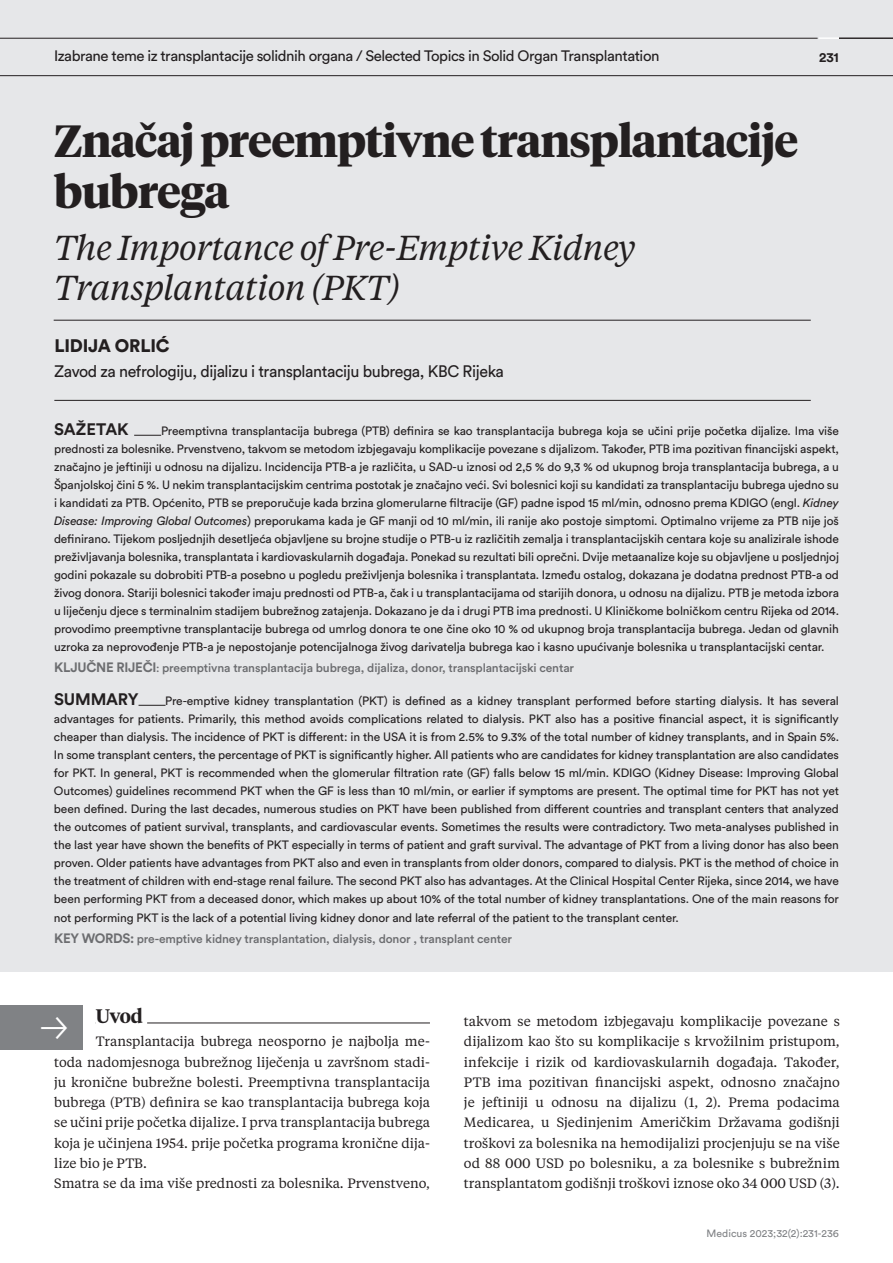
<style>
.page{position:relative;width:893px;height:1263px;background:#fff}
.page>*{position:absolute;margin:0;border:0;box-sizing:border-box;transform-origin:0 0}
.t1{font:700 45px/51px "Tiempos Headline";letter-spacing:-.02em;color:#231f20}
.t2{font:italic 34.5px/40.5px "Tiempos Headline";letter-spacing:-.02em;color:#231f20}
.t3{font:600 19.5px "Tiempos Headline";color:#231f20}
.t4{font:900 18px "Circular Pro";letter-spacing:-.01em;color:#231f20}
.t5{font:16.5px "Circular Pro";letter-spacing:-.025em;color:#231f20}
.t6{font:700 16.5px "Circular Pro";letter-spacing:-.01em;color:#231f20}
.t7{font:15px "Circular Pro";letter-spacing:-.03em;color:#231f20}
.t8{font:13.5px/20.2px "Tiempos Headline";color:#231f20}
.t9{font:700 13.5px "Circular Pro";color:#231f20}
.t10{font:12px/18px "Circular Pro";letter-spacing:-.01em;color:#231f20;text-align:justify}
.t11{font:500 12px "Circular Pro";letter-spacing:-.01em;color:#6c6d70}
.t12{font:10.5px "Circular Pro";color:#808285}
.s1{font-style:italic}
.s2{font-weight:700;font-size:13.5px}
.s3{font-family:"Tiempos Headline";font-weight:400}
</style>
<div class="page">
<div style="left:0;top:0;width:893px;height:972px;background:#e6e7e9"></div>
<div style="left:0;top:1006px;width:83px;height:44px;background:#808285"></div>
<hr style="left:96px;top:1023px;width:334px;height:1px;background:#231f20">
<hr style="left:96px;top:1022px;width:51px;height:3px;background:#fff">
<hr style="left:0;top:75px;width:893px;height:1px;background:#231f20">
<hr style="left:0;top:38px;width:818px;height:1px;background:#231f20">
<hr style="left:839px;top:38px;width:54px;height:1px;background:#231f20">
<svg style="left:819px;top:38px;width:20px;height:1px"></svg>
<hr style="left:54px;top:320px;width:757px;height:1px;background:#231f20">
<hr style="left:54px;top:400px;width:757px;height:1px;background:#231f20">
<svg style="left:134px;top:435px;width:27px;height:1px"></svg>
<svg style="left:139px;top:705px;width:27px;height:1px"></svg>
<p class="t7" style="left:54px;top:46px;width:607px">Izabrane teme iz transplantacije solidnih organa / Selected Topics in Solid Organ Transplantation</p>
<p class="t9" style="left:819px;top:47px;width:21px">231</p>
<h1 class="t1" style="left:54px;top:114px;width:746px">Značaj preemptivne transplantacije bubrega</h1>
<h2 class="t2" style="left:54px;top:226px;width:583px">The Importance of Pre-Emptive Kidney<br>Transplantation (PKT)</h2>
<h3 class="t4" style="left:54px;top:333px;width:117px">LIDIJA ORLIĆ</h3>
<h3 class="t5" style="left:54px;top:360px;width:451px">Zavod za nefrologiju, dijalizu i transplantaciju bubrega, KBC Rijeka</h3>
<h3 class="t6" style="left:54px;top:418px;width:76px">SAŽETAK</h3>
<p class="t10" style="left:54px;top:422px;width:787px;text-indent:107px">Preemptivna transplantacija bubrega (PTB) definira se kao transplantacija bubrega koja se učini prije početka dijalize. Ima više prednosti za bolesnike. Prvenstveno, takvom se metodom izbjegavaju komplikacije povezane s dijalizom. Također, PTB ima pozitivan financijski aspekt, značajno je jeftiniji u odnosu na dijalizu. Incidencija PTB-a je različita, u SAD-u iznosi od 2,5 % do 9,3 % od ukupnog broja transplantacija bubrega, a u Španjolskoj čini 5 %. U nekim transplantacijskim centrima postotak je značajno veći. Svi bolesnici koji su kandidati za transplantaciju bubrega ujedno su i kandidati za PTB. Općenito, PTB se preporučuje kada brzina glomerularne filtracije (GF) padne ispod 15 ml/min, odnosno prema KDIGO (engl. <span class="s1">Kidney Disease: Improving Global Outcomes</span>) preporukama kada je GF manji od 10 ml/min, ili ranije ako postoje simptomi. Optimalno vrijeme za PTB nije još definirano. Tijekom posljednjih desetljeća objavljene su brojne studije o PTB-u iz različitih zemalja i transplantacijskih centara koje su analizirale ishode preživljavanja bolesnika, transplantata i kardiovaskularnih događaja. Ponekad su rezultati bili oprečni. Dvije metaanalize koje su objavljene u posljednjoj godini pokazale su dobrobiti PTB-a posebno u pogledu preživljenja bolesnika i transplantata. Između ostalog, dokazana je dodatna prednost PTB-a od živog donora. Stariji bolesnici također imaju prednosti od PTB-a, čak i u transplantacijama od starijih donora, u odnosu na dijalizu. PTB je metoda izbora u liječenju djece s terminalnim stadijem bubrežnog zatajenja. Dokazano je da i drugi PTB ima prednosti. U Kliničkome bolničkom centru Rijeka od 2014. provodimo preemptivne transplantacije bubrega od umrlog donora te one čine oko 10 % od ukupnog broja transplantacija bubrega. Jedan od glavnih uzroka za neprovođenje PTB-a je nepostojanje potencijalnoga živog darivatelja bubrega kao i kasno upućivanje bolesnika u transplantacijski centar.</p>
<p class="t11" style="left:54px;top:660px;width:522px"><span class="s2">KLJUČNE RIJEČI</span><span class="s3">:</span> preemptivna transplantacija bubrega, dijaliza, donor, transplantacijski centar</p>
<h3 class="t6" style="left:54px;top:688px;width:86px">SUMMARY</h3>
<p class="t10" style="left:54px;top:692px;width:787px;text-indent:111px">Pre-emptive kidney transplantation (PKT) is defined as a kidney transplant performed before starting dialysis. It has several advantages for patients. Primarily, this method avoids complications related to dialysis. PKT also has a positive financial aspect, it is significantly cheaper than dialysis. The incidence of PKT is different: in the USA it is from 2.5% to 9.3% of the total number of kidney transplants, and in Spain 5%.<br>In some transplant centers, the percentage of PKT is significantly higher. All patients who are candidates for kidney transplantation are also candidates for PKT. In general, PKT is recommended when the glomerular filtration rate (GF) falls below 15 ml/min. KDIGO (Kidney Disease: Improving Global Outcomes) guidelines recommend PKT when the GF is less than 10 ml/min, or earlier if symptoms are present. The optimal time for PKT has not yet been defined. During the last decades, numerous studies on PKT have been published from different countries and transplant centers that analyzed the outcomes of patient survival, transplants, and cardiovascular events. Sometimes the results were contradictory. Two meta-analyses published in the last year have shown the benefits of PKT especially in terms of patient and graft survival. The advantage of PKT from a living donor has also been proven. Older patients have advantages from PKT also and even in transplants from older donors, compared to dialysis. PKT is the method of choice in the treatment of children with end-stage renal failure. The second PKT also has advantages. At the Clinical Hospital Center Rijeka, since 2014, we have been performing PKT from a deceased donor, which makes up about 10% of the total number of kidney transplantations. One of the main reasons for not performing PKT is the lack of a potential living kidney donor and late referral of the patient to the transplant center.</p>
<p class="t11" style="left:54px;top:930px;width:459px"><span class="s2">KEY WORDS:</span> pre-emptive kidney transplantation, dialysis, donor , transplant center</p>
<h3 class="t3" style="left:96px;top:1003px;width:49px">Uvod</h3>
<p class="t8" style="left:54px;top:1031px;width:377px;text-indent:42px">Transplantacija bubrega neosporno je najbolja me&shy;toda nadomjesnoga bubrežnog liječenja u završnom stadi&shy;ju kronične bubrežne bolesti. Preemptivna transplantacija bubrega (PTB) definira se kao transplantacija bubrega koja se učini prije početka dijalize. I prva transplantacija bubrega koja je učinjena 1954. prije početka programa kronične dija&shy;lize bio je PTB.<br>Smatra se da ima više prednosti za bolesnika. Prvenstveno,</p>
<p class="t8" style="left:464px;top:1011px;width:377px;text-align:justify">takvom se metodom izbjegavaju komplikacije povezane s dijalizom kao što su komplikacije s krvožilnim pristupom, infekcije i rizik od kardiovaskularnih događaja. Također, PTB ima pozitivan financijski aspekt, odnosno značajno je jeftiniji u odnosu na dijalizu (1, 2). Prema podacima Medicarea, u Sjedinjenim Američkim Državama godišnji troškovi za bolesnika na hemodijalizi procjenjuju se na više od 88 000 USD po bolesniku, a za bolesnike s bubrežnim transplantatom godišnji troškovi iznose oko 34 000 USD (3).</p>
<p class="t12" style="left:707px;top:1227px;width:134px">Medicus 2023;32(2):231-236</p>
</div>
